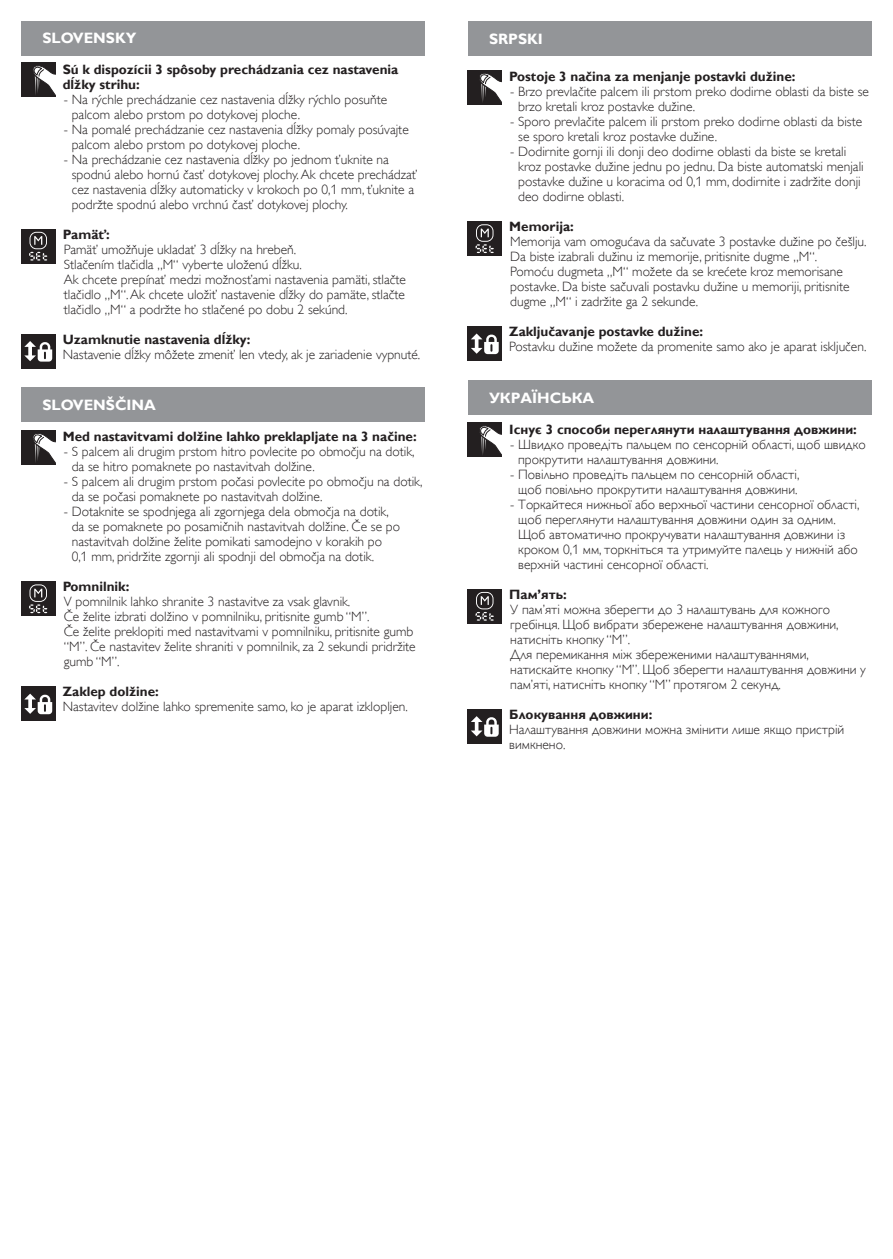
<style>
.page{position:relative;width:893px;height:1259px;background:#fff}
.page>*{position:absolute;margin:0;border:0;box-sizing:border-box;transform-origin:0 0}
.t1{font:700 15px "Gill Sans Alt One WGL";color:#fff}
.t2{font:13.5px/15px "Gill Sans Alt One WGL Light";color:#231f20}
.t3{font:700 13.5px/15px "Gill Sans Alt One WGL";color:#231f20}
</style>
<div class="page">
<div style="left:468px;top:22px;width:404px;height:34px;background:#939598"></div>
<div style="left:468px;top:70px;width:34px;height:34px;background:#231f20"></div>
<svg style="left:479px;top:73px;width:23px;height:29px"></svg>
<div style="left:468px;top:221px;width:34px;height:34px;background:#231f20"></div>
<svg style="left:476px;top:224px;width:18px;height:29px"></svg>
<div style="left:468px;top:327px;width:34px;height:34px;background:#231f20"></div>
<svg style="left:471px;top:333px;width:28px;height:21px"></svg>
<div style="left:468px;top:380px;width:404px;height:34px;background:#939598"></div>
<div style="left:468px;top:423px;width:34px;height:34px;background:#231f20"></div>
<svg style="left:479px;top:426px;width:23px;height:29px"></svg>
<div style="left:468px;top:589px;width:34px;height:34px;background:#231f20"></div>
<svg style="left:476px;top:592px;width:18px;height:29px"></svg>
<div style="left:468px;top:709px;width:34px;height:34px;background:#231f20"></div>
<svg style="left:471px;top:716px;width:28px;height:21px"></svg>
<div style="left:21px;top:21px;width:404px;height:34px;background:#939598"></div>
<div style="left:21px;top:63px;width:34px;height:34px;background:#231f20"></div>
<svg style="left:33px;top:65px;width:22px;height:30px"></svg>
<div style="left:21px;top:229px;width:34px;height:34px;background:#231f20"></div>
<svg style="left:29px;top:232px;width:18px;height:29px"></svg>
<div style="left:21px;top:334px;width:34px;height:34px;background:#231f20"></div>
<svg style="left:24px;top:341px;width:28px;height:21px"></svg>
<div style="left:21px;top:388px;width:404px;height:34px;background:#939598"></div>
<div style="left:21px;top:430px;width:34px;height:34px;background:#231f20"></div>
<svg style="left:33px;top:433px;width:22px;height:29px"></svg>
<div style="left:21px;top:581px;width:34px;height:34px;background:#231f20"></div>
<svg style="left:29px;top:584px;width:18px;height:29px"></svg>
<div style="left:21px;top:687px;width:34px;height:34px;background:#231f20"></div>
<svg style="left:24px;top:693px;width:28px;height:21px"></svg>
<p class="t1" style="left:43px;top:28px;width:95px">SLOVENSKY</p>
<p class="t3" style="left:63px;top:62px;width:337px">Sú k dispozícii 3 spôsoby prechádzania cez nastavenia dĺžky strihu:</p>
<p class="t2" style="left:72px;top:92px;width:317px;text-indent:-8px">- Na rýchle prechádzanie cez nastavenia dĺžky rýchlo posuňte palcom alebo prstom po dotykovej ploche.</p>
<p class="t2" style="left:72px;top:122px;width:339px;text-indent:-8px">- Na pomalé prechádzanie cez nastavenia dĺžky pomaly posúvajte palcom alebo prstom po dotykovej ploche.</p>
<p class="t2" style="left:72px;top:152px;width:347px;text-indent:-8px">- Na prechádzanie cez nastavenia dĺžky po jednom ťuknite na spodnú alebo hornú časť dotykovej plochy. Ak chcete prechádzať cez nastavenia dĺžky automaticky v krokoch po 0,1 mm, ťuknite a podržte spodnú alebo vrchnú časť dotykovej plochy.</p>
<p class="t3" style="left:63px;top:227px;width:48px">Pamäť:</p>
<p class="t2" style="left:64px;top:242px;width:344px">Pamäť umožňuje ukladať 3 dĺžky na hrebeň.<br>Stlačením tlačidla „M“ vyberte uloženú dĺžku.<br>Ak chcete prepínať medzi možnosťami nastavenia pamäti, stlačte tlačidlo „M“. Ak chcete uložiť nastavenie dĺžky do pamäte, stlačte tlačidlo „M“ a podržte ho stlačené po dobu 2 sekúnd.</p>
<p class="t3" style="left:63px;top:332px;width:189px">Uzamknutie nastavenia dĺžky:</p>
<p class="t2" style="left:63px;top:347px;width:359px">Nastavenie dĺžky môžete zmeniť len vtedy, ak je zariadenie vypnuté.</p>
<p class="t1" style="left:43px;top:395px;width:115px">SLOVENŠČINA</p>
<p class="t3" style="left:63px;top:429px;width:355px">Med nastavitvami dolžine lahko preklapljate na 3 načine:</p>
<p class="t2" style="left:72px;top:444px;width:344px;text-indent:-8px">- S palcem ali drugim prstom hitro povlecite po območju na dotik, da se hitro pomaknete po nastavitvah dolžine.</p>
<p class="t2" style="left:72px;top:474px;width:352px;text-indent:-8px">- S palcem ali drugim prstom počasi povlecite po območju na dotik, da se počasi pomaknete po nastavitvah dolžine.</p>
<p class="t2" style="left:72px;top:504px;width:330px;text-indent:-8px">- Dotaknite se spodnjega ali zgornjega dela območja na dotik, da se pomaknete po posamičnih nastavitvah dolžine. Če se po nastavitvah dolžine želite pomikati samodejno v korakih po 0,1 mm, pridržite zgornji ali spodnji del območja na dotik.</p>
<p class="t3" style="left:63px;top:579px;width:68px">Pomnilnik:</p>
<p class="t2" style="left:64px;top:594px;width:353px">V pomnilnik lahko shranite 3 nastavitve za vsak glavnik.<br>Če želite izbrati dolžino v pomnilniku, pritisnite gumb “M”.<br>Če želite preklopiti med nastavitvami v pomnilniku, pritisnite gumb “M”. Če nastavitev želite shraniti v pomnilnik, za 2 sekundi pridržite gumb “M”.</p>
<p class="t3" style="left:63px;top:684px;width:97px">Zaklep dolžine:</p>
<p class="t2" style="left:63px;top:699px;width:347px">Nastavitev dolžine lahko spremenite samo, ko je aparat izklopljen.</p>
<p class="t1" style="left:489px;top:29px;width:55px">SRPSKI</p>
<p class="t3" style="left:509px;top:69px;width:288px">Postoje 3 načina za menjanje postavki dužine:</p>
<p class="t2" style="left:518px;top:84px;width:352px;text-indent:-8px">- Brzo prevlačite palcem ili prstom preko dodirne oblasti da biste se brzo kretali kroz postavke dužine.</p>
<p class="t2" style="left:518px;top:114px;width:345px;text-indent:-8px">- Sporo prevlačite palcem ili prstom preko dodirne oblasti da biste se sporo kretali kroz postavke dužine.</p>
<p class="t2" style="left:518px;top:144px;width:347px;text-indent:-8px">- Dodirnite gornji ili donji deo dodirne oblasti da biste se kretali kroz postavke dužine jednu po jednu. Da biste automatski menjali postavke dužine u koracima od 0,1 mm, dodirnite i zadržite donji deo dodirne oblasti.</p>
<p class="t3" style="left:509px;top:219px;width:66px">Memorija:</p>
<p class="t2" style="left:510px;top:234px;width:358px">Memorija vam omogućava da sačuvate 3 postavke dužine po češlju.<br>Da biste izabrali dužinu iz memorije, pritisnite dugme „M“.<br>Pomoću dugmeta „M“ možete da se krećete kroz memorisane postavke. Da biste sačuvali postavku dužine u memoriji, pritisnite dugme „M“ i zadržite ga 2 sekunde.</p>
<p class="t3" style="left:509px;top:324px;width:195px">Zaključavanje postavke dužine:</p>
<p class="t2" style="left:509px;top:339px;width:359px">Postavku dužine možete da promenite samo ako je aparat isključen.</p>
<p class="t1" style="left:489px;top:387px;width:107px">УКРАЇНСЬКА</p>
<p class="t3" style="left:509px;top:422px;width:349px">Існує 3 способи переглянути налаштування довжини:</p>
<p class="t2" style="left:518px;top:437px;width:349px;text-indent:-8px">- Швидко проведіть пальцем по сенсорній області, щоб швидко прокрутити налаштування довжини.</p>
<p class="t2" style="left:510px;top:467px;width:291px;text-align:center">- Повільно проведіть пальцем по сенсорній області, щоб повільно прокрутити налаштування довжини.</p>
<p class="t2" style="left:518px;top:497px;width:343px;text-indent:-8px">- Торкайтеся нижньої або верхньої частини сенсорної області, щоб переглянути налаштування довжини один за одним.<br>Щоб автоматично прокручувати налаштування довжини із кроком 0,1 мм, торкніться та утримуйте палець у нижній або верхній частині сенсорної області.</p>
<p class="t3" style="left:509px;top:587px;width:59px">Пам’ять:</p>
<p class="t2" style="left:510px;top:602px;width:357px">У пам’яті можна зберегти до 3 налаштувань для кожного гребінця. Щоб вибрати збережене налаштування довжини, натисніть кнопку “M”.<br>Для перемикання між збереженими налаштуваннями, натискайте кнопку “M”. Щоб зберегти налаштування довжини у пам’яті, натисніть кнопку “M” протягом 2 секунд.</p>
<p class="t3" style="left:509px;top:707px;width:145px">Блокування довжини:</p>
<p class="t2" style="left:509px;top:722px;width:336px">Налаштування довжини можна змінити лише якщо пристрій вимкнено.</p>
</div>
